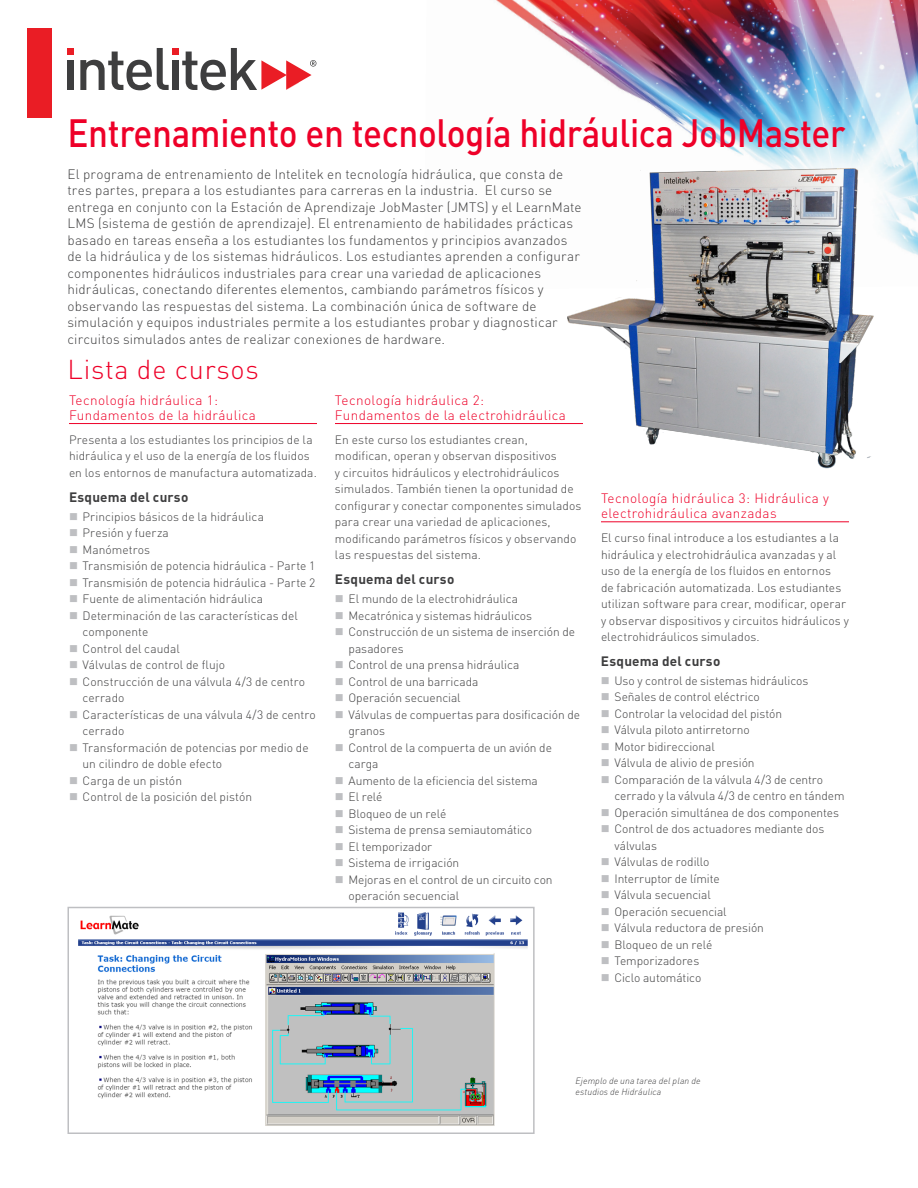
<style>
.page{position:relative;width:918px;height:1188px;background:#fff}
.page>*{position:absolute;margin:0;border:0;box-sizing:border-box;transform-origin:0 0}
._14_DS_header1{font:500 39px "DINOT";letter-spacing:-.01em;color:#ee0028;scale:.9 1}
._14_DS_Header2{font:300 27px "DINOT";letter-spacing:.03em;color:#ee0028}
._14_DS_bodytext{font:300 13.5px/16.5px "DINOT";letter-spacing:.01em;color:#3e3e3f}
._14_DS_Headerr4{font:300 13.5px/15px "DINOT";letter-spacing:.03em;color:#ee0028}
._14_DS_bodytext_bold{font:700 13.5px "DINOT";letter-spacing:.015em;color:#3e3e3f}
._14_DS_spec_text{font:300 12px/16.5px "DINOT";letter-spacing:.005em;color:#3e3e3f}
._14_DS_spec_text-2{font:italic 300 9px/10.5px "DINOT";letter-spacing:.015em;color:#3e3e3f}
</style>
<div class="page">
<img style="left:496px;top:0;width:422px;height:255px">
<div style="left:68px;top:60px;width:6px;height:30px;background:#3e3e3f"></div>
<svg style="left:68px;top:48px;width:6px;height:6px"></svg>
<svg style="left:80px;top:48px;width:236px;height:42px"></svg>
<div style="left:27px;top:28px;width:24px;height:89px;background:#ea1d25"></div>
<img style="left:563px;top:160px;width:315px;height:309px">
<hr style="left:69px;top:423px;width:248px;height:1px;background:#ee0028">
<hr style="left:335px;top:423px;width:248px;height:1px;background:#ee0028">
<hr style="left:601px;top:521px;width:248px;height:1px;background:#ee0028">
<img style="left:78px;top:912px;width:450px;height:214px">
<div style="left:68px;top:907px;width:467px;height:227px;border:2px solid #bebfc2"></div>
<p class="_14_DS_header1" style="left:68px;top:108px;width:866px">Entrenamiento en tecnología hidráulica JobMaster</p>
<p class="_14_DS_bodytext" style="left:485px;top:166px;width:80px;text-indent:-417px">El programa de entrenamiento de Intelitek en tecnología hidráulica, que consta de<br>El curso se</p>
<p class="_14_DS_bodytext" style="left:68px;top:182px;width:516px">tres partes, prepara a los estudiantes para carreras en la industria.<br>entrega en conjunto con la Estación de Aprendizaje JobMaster (JMTS y) el LearnMate LMS (sistema de gestión de aprendizaje .) El entrenamiento de habilidades prácticas basado en tareas enseña a los estudiantes los fundamentos y principios avanzados de la hidráulica y de los sistemas hidráulicos. Los estudiantes aprenden a configurar componentes hidráulicos industriales para crear una variedad de aplicaciones hidráulicas, conectando diferentes elementos, cambiando parámetros físicos y observando las respuestas del sistema. La combinación única de software de simulación y equipos industriales permite a los estudiantes probar y diagnosticar circuitos simulados antes de realizar conexiones de hardware.</p>
<p class="_14_DS_Header2" style="left:68px;top:353px;width:193px">Lista de cursos</p>
<p class="_14_DS_Headerr4" style="left:69px;top:392px;width:188px">Tecnología hidráulica 1:<br>Fundamentos de la hidráulica</p>
<p class="_14_DS_spec_text" style="left:69px;top:431px;width:249px">Presenta a los estudiantes los principios de la hidráulica y el uso de la energía de los fluidos en los entornos de manufactura automatizada.</p>
<p class="_14_DS_bodytext_bold" style="left:69px;top:488px;width:121px">Esquema del curso</p>
<p class="_14_DS_spec_text" style="left:82px;top:508px;width:183px">Principios básicos de la hidráulica</p>
<p class="_14_DS_spec_text" style="left:82px;top:524px;width:88px">Presión y fuerza</p>
<p class="_14_DS_spec_text" style="left:82px;top:541px;width:69px">Manómetros</p>
<p class="_14_DS_spec_text" style="left:82px;top:557px;width:234px">Transmisión de potencia hidráulica - Parte 1</p>
<p class="_14_DS_spec_text" style="left:82px;top:574px;width:234px">Transmisión de potencia hidráulica - Parte 2</p>
<p class="_14_DS_spec_text" style="left:82px;top:590px;width:182px">Fuente de alimentación hidráulica</p>
<p class="_14_DS_spec_text" style="left:82px;top:607px;width:217px">Determinación de las características del componente</p>
<p class="_14_DS_spec_text" style="left:82px;top:640px;width:99px">Control del caudal</p>
<p class="_14_DS_spec_text" style="left:82px;top:656px;width:144px">Válvulas de control de flujo</p>
<p class="_14_DS_spec_text" style="left:82px;top:673px;width:224px">Construcción de una válvula 4/3 de centro cerrado</p>
<p class="_14_DS_spec_text" style="left:82px;top:706px;width:235px">Características de una válvula 4/3 de centro cerrado</p>
<p class="_14_DS_spec_text" style="left:82px;top:739px;width:228px">Transformación de potencias por medio de un cilindro de doble efecto</p>
<p class="_14_DS_spec_text" style="left:82px;top:772px;width:101px">Carga de un pistón</p>
<p class="_14_DS_spec_text" style="left:82px;top:788px;width:171px">Control de la posición del pistón</p>
<p class="_14_DS_Headerr4" style="left:335px;top:392px;width:232px">Tecnología hidráulica 2:<br>Fundamentos de la electrohidráulica</p>
<p class="_14_DS_spec_text" style="left:335px;top:431px;width:248px">En este curso los estudiantes crean, modifican, operan y observan dispositivos<br>y circuitos hidráulicos y electrohidráulicos simulados. También tienen la oportunidad de configurar y conectar componentes simulados para crear una variedad de aplicaciones, modificando parámetros físicos y observando las respuestas del sistema.</p>
<p class="_14_DS_bodytext_bold" style="left:335px;top:571px;width:121px">Esquema del curso</p>
<p class="_14_DS_spec_text" style="left:348px;top:590px;width:171px">El mundo de la electrohidráulica</p>
<p class="_14_DS_spec_text" style="left:348px;top:607px;width:185px">Mecatrónica y sistemas hidráulicos</p>
<p class="_14_DS_spec_text" style="left:348px;top:623px;width:228px">Construcción de un sistema de inserción de pasadores</p>
<p class="_14_DS_spec_text" style="left:348px;top:656px;width:172px">Control de una prensa hidráulica</p>
<p class="_14_DS_spec_text" style="left:348px;top:673px;width:131px">Control de una barricada</p>
<p class="_14_DS_spec_text" style="left:348px;top:689px;width:114px">Operación secuencial</p>
<p class="_14_DS_spec_text" style="left:348px;top:706px;width:233px">Válvulas de compuertas para dosificación de granos</p>
<p class="_14_DS_spec_text" style="left:348px;top:739px;width:205px">Control de la compuerta de un avión de carga</p>
<p class="_14_DS_spec_text" style="left:348px;top:772px;width:191px">Aumento de la eficiencia del sistema</p>
<p class="_14_DS_spec_text" style="left:348px;top:788px;width:36px">El relé</p>
<p class="_14_DS_spec_text" style="left:348px;top:805px;width:99px">Bloqueo de un relé</p>
<p class="_14_DS_spec_text" style="left:348px;top:821px;width:185px">Sistema de prensa semiautomático</p>
<p class="_14_DS_spec_text" style="left:348px;top:838px;width:85px">El temporizador</p>
<p class="_14_DS_spec_text" style="left:348px;top:854px;width:112px">Sistema de irrigación</p>
<p class="_14_DS_spec_text" style="left:348px;top:871px;width:206px">Mejoras en el control de un circuito con operación secuencial</p>
<p class="_14_DS_Headerr4" style="left:601px;top:491px;width:229px">Tecnología hidráulica 3: Hidráulica y electrohidráulica avanzadas</p>
<p class="_14_DS_spec_text" style="left:601px;top:529px;width:249px">El curso final introduce a los estudiantes laa hidráulica y electrohidráulica avanzadas y al uso de la energía de los fluidos en entornos<br>de fabricación automatizada. Los estudiantes utilizan software para crear, modificar, operar y observar dispositivos y circuitos hidráulicos y electrohidráulicos simulados.</p>
<p class="_14_DS_bodytext_bold" style="left:601px;top:652px;width:121px">Esquema del curso</p>
<p class="_14_DS_spec_text" style="left:614px;top:672px;width:196px">Uso y control de sistemas hidráulicos</p>
<p class="_14_DS_spec_text" style="left:614px;top:689px;width:147px">Señales de control eléctrico</p>
<p class="_14_DS_spec_text" style="left:614px;top:705px;width:169px">Controlar la velocidad del pistón</p>
<p class="_14_DS_spec_text" style="left:614px;top:722px;width:137px">Válvula piloto antirretorno</p>
<p class="_14_DS_spec_text" style="left:614px;top:738px;width:102px">Motor bidireccional</p>
<p class="_14_DS_spec_text" style="left:614px;top:755px;width:142px">Válvula de alivio de presión</p>
<p class="_14_DS_spec_text" style="left:614px;top:771px;width:232px">Comparación de la válvula 4/3 de centro cerrado lay válvula 4/3 de centro en tándem</p>
<p class="_14_DS_spec_text" style="left:614px;top:804px;width:226px">Operación simultánea de dos componentes</p>
<p class="_14_DS_spec_text" style="left:614px;top:821px;width:211px">Control de dos actuadores mediante dos válvulas</p>
<p class="_14_DS_spec_text" style="left:614px;top:854px;width:97px">Válvulas de rodillo</p>
<p class="_14_DS_spec_text" style="left:614px;top:870px;width:107px">Interruptor de límite</p>
<p class="_14_DS_spec_text" style="left:614px;top:887px;width:98px">Válvula secuencial</p>
<p class="_14_DS_spec_text" style="left:614px;top:903px;width:114px">Operación secuencial</p>
<p class="_14_DS_spec_text" style="left:614px;top:920px;width:151px">Válvula reductora de presión</p>
<p class="_14_DS_spec_text" style="left:614px;top:936px;width:99px">Bloqueo de un relé</p>
<p class="_14_DS_spec_text" style="left:614px;top:953px;width:86px">Temporizadores</p>
<p class="_14_DS_spec_text" style="left:614px;top:969px;width:88px">Ciclo automático</p>
<p class="_14_DS_spec_text-2" style="left:576px;top:1076px;width:127px">Ejemplo de una tarea del plan de estudios de Hidráulica</p>
</div>
